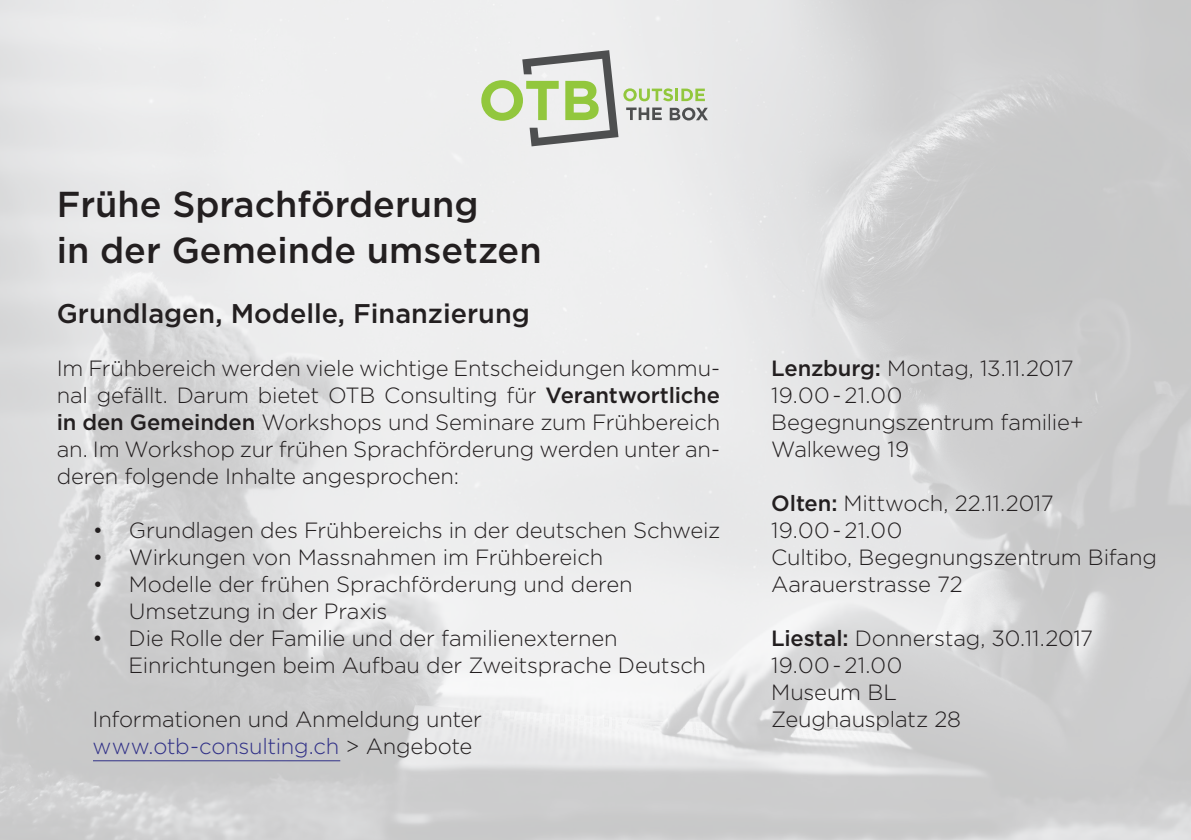
<style>
.page{position:relative;width:1191px;height:840px;background:#fff}
.page>*{position:absolute;margin:0;border:0;box-sizing:border-box;transform-origin:0 0}
.t1{font:500 36px/46px "Gotham HTF";color:#231f20}
.t2{font:500 27px "Gotham HTF";color:#231f20}
.t3{font:300 22px/27px "Gotham HTF";letter-spacing:-.01em;color:#231f20}
.s1{font-weight:500}
.s2{color:#303087}
</style>
<div class="page">
<svg style="left:481px;top:50px;width:227px;height:96px"></svg>
<hr style="left:93px;top:760px;width:247px;height:1px;background:#303087">
<h1 class="t1" style="left:57px;top:180px;width:486px">Frühe Sprachförderung<br>in der Gemeinde umsetzen</h1>
<p class="t2" style="left:57px;top:298px;width:475px">Grundlagen, Modelle, Finanzierung</p>
<p class="t3" style="left:57px;top:354px;width:665px;text-align:justify">Im Frühbereich werden viele wichtige Entscheidungen kommu&shy;nal gefällt. Darum bietet OTB Consulting für <span class="s1">Verantwortliche in den Gemeinden</span> Workshops und Seminare zum Frühbereich an. Im Workshop zur frühen Sprachförderung werden unter an&shy;deren folgende Inhalte angesprochen:</p>
<p class="t3" style="left:93px;top:516px;width:629px">• Grundlagen des Frühbereichs in der deutschen Schweiz</p>
<p class="t3" style="left:93px;top:543px;width:512px">• Wirkungen von Massnahmen im Frühbereich</p>
<p class="t3" style="left:129px;top:570px;width:505px;text-indent:-36px">• Modelle der frühen Sprachförderung und deren<br>Umsetzung in der Praxis</p>
<p class="t3" style="left:129px;top:624px;width:579px;text-indent:-36px">• Die Rolle der Familie und der familienexternen<br>Einrichtungen beim Aufbau der Zweitsprache Deutsch</p>
<p class="t3" style="left:93px;top:705px;width:391px">Informationen und Anmeldung unter <span class="s2">www.otb-consulting.ch</span> &gt; Angebote</p>
<p class="t3" style="left:771px;top:354px;width:314px"><span class="s1">Lenzburg:</span> Montag, 13.11.2017<br>19.00-21.00<br>Begegnungszentrum familie+<br>Walkeweg 19</p>
<p class="t3" style="left:771px;top:489px;width:387px"><span class="s1">Olten:</span> Mittwoch, 22.11.2017<br>19.00-21.00<br>Cultibo, Begegnungszentrum Bifang<br>Aarauerstrasse 72</p>
<p class="t3" style="left:771px;top:624px;width:323px"><span class="s1">Liestal:</span> Donnerstag, 30.11.2017<br>19.00-21.00<br>Museum BL<br>Zeughausplatz 28</p>
</div>
